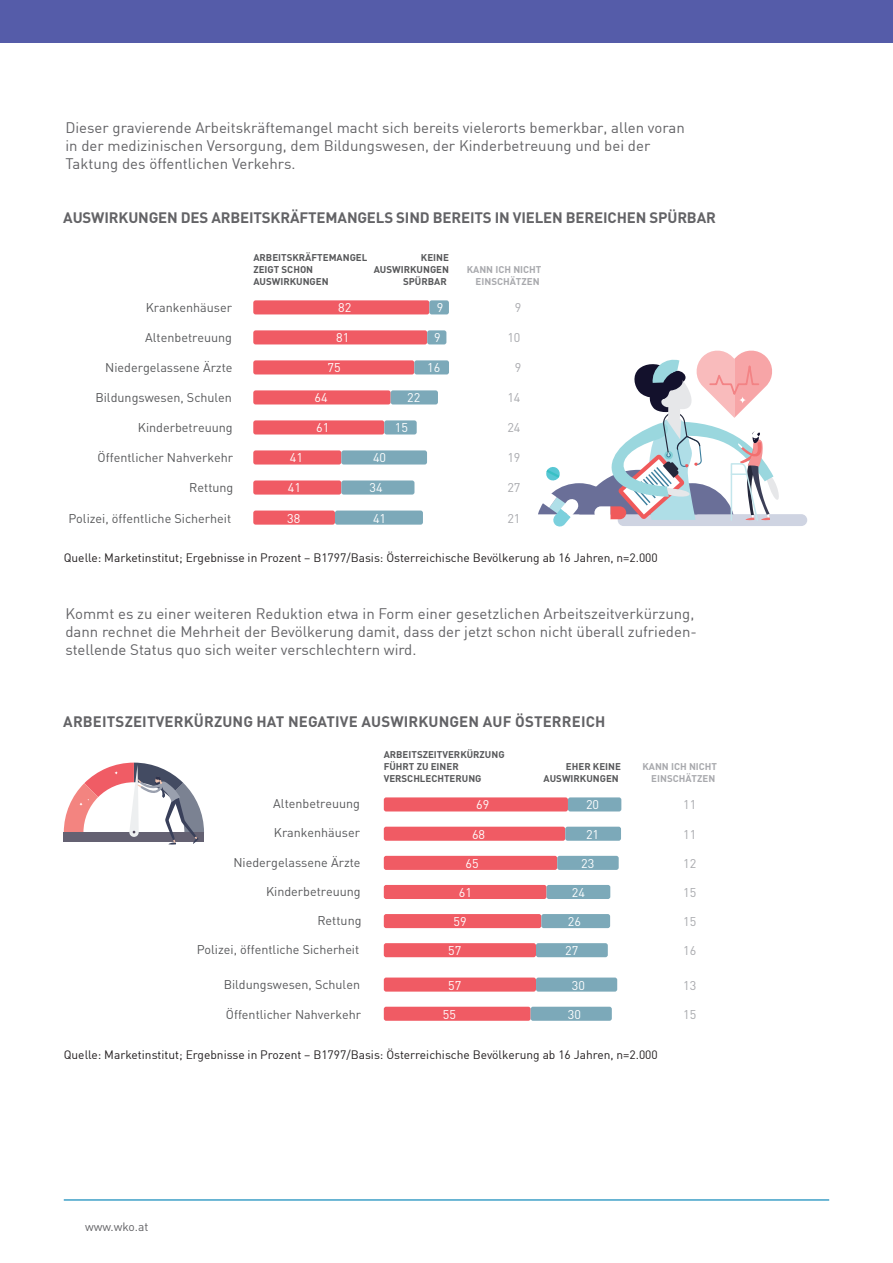
<style>
.page{position:relative;width:893px;height:1263px;background:#fff}
.page>*{position:absolute;margin:0;border:0;box-sizing:border-box;transform-origin:0 0}
.t1{font:15px/18px "DIN";color:#636366}
.t2{font:700 15px "DIN Pro";letter-spacing:-.01em;color:#636366}
.t3{font:700 15px "DIN Pro";letter-spacing:.01em;color:#636366}
.t4{font:12.6px "DIN Pro";color:#57585a}
.t5{font:12.6px "DIN Pro";color:#fff}
.t6{font:12.6px "DIN Pro";color:#a8a9ad}
.t7{font:12px "DIN";color:#231f20}
.t8{font:12px "DIN Pro";color:#636366}
.t9{font:700 9.75px/11.7px "DIN Pro";color:#57585a}
.t10{font:700 9.75px/11.7px "DIN Pro";color:#a8a9ad;text-align:right}
</style>
<div class="page">
<div style="left:0;top:0;width:893px;height:43px;background:#555ca9"></div>
<hr style="left:64px;top:1199px;width:765px;height:2px;background:#3ea0c7">
<svg style="left:64px;top:763px;width:140px;height:82px"></svg>
<div style="left:384px;top:797px;width:184px;height:14px;background:#f05b64;border-radius:2px"></div>
<div style="left:568px;top:797px;width:53px;height:14px;background:#7ca9b9;border-radius:2px"></div>
<div style="left:384px;top:827px;width:181px;height:14px;background:#f05b64;border-radius:2px"></div>
<div style="left:565px;top:827px;width:56px;height:14px;background:#7ca9b9;border-radius:2px"></div>
<div style="left:384px;top:856px;width:173px;height:14px;background:#f05b64;border-radius:2px"></div>
<div style="left:557px;top:856px;width:62px;height:14px;background:#7ca9b9;border-radius:2px"></div>
<div style="left:384px;top:885px;width:162px;height:14px;background:#f05b64;border-radius:2px"></div>
<div style="left:546px;top:885px;width:64px;height:14px;background:#7ca9b9;border-radius:2px"></div>
<div style="left:384px;top:914px;width:157px;height:14px;background:#f05b64;border-radius:2px"></div>
<div style="left:541px;top:914px;width:69px;height:14px;background:#7ca9b9;border-radius:2px"></div>
<div style="left:384px;top:977px;width:152px;height:14px;background:#f05b64;border-radius:2px"></div>
<div style="left:536px;top:977px;width:81px;height:14px;background:#7ca9b9;border-radius:2px"></div>
<div style="left:384px;top:1007px;width:147px;height:14px;background:#f05b64;border-radius:2px"></div>
<div style="left:531px;top:1007px;width:81px;height:14px;background:#7ca9b9;border-radius:2px"></div>
<div style="left:384px;top:943px;width:152px;height:14px;background:#f05b64;border-radius:2px"></div>
<div style="left:536px;top:943px;width:72px;height:14px;background:#7ca9b9;border-radius:2px"></div>
<svg style="left:538px;top:350px;width:270px;height:177px"></svg>
<div style="left:253px;top:300px;width:176px;height:14px;background:#f05b64;border-radius:2px"></div>
<div style="left:429px;top:300px;width:20px;height:14px;background:#7ca9b9;border-radius:2px"></div>
<div style="left:253px;top:330px;width:174px;height:14px;background:#f05b64;border-radius:2px"></div>
<div style="left:427px;top:330px;width:19px;height:14px;background:#7ca9b9;border-radius:2px"></div>
<div style="left:253px;top:360px;width:161px;height:14px;background:#f05b64;border-radius:2px"></div>
<div style="left:414px;top:360px;width:35px;height:14px;background:#7ca9b9;border-radius:2px"></div>
<div style="left:253px;top:390px;width:138px;height:14px;background:#f05b64;border-radius:2px"></div>
<div style="left:391px;top:390px;width:47px;height:14px;background:#7ca9b9;border-radius:2px"></div>
<div style="left:253px;top:420px;width:131px;height:14px;background:#f05b64;border-radius:2px"></div>
<div style="left:384px;top:420px;width:33px;height:14px;background:#7ca9b9;border-radius:2px"></div>
<div style="left:253px;top:450px;width:88px;height:14px;background:#f05b64;border-radius:2px"></div>
<div style="left:341px;top:450px;width:86px;height:14px;background:#7ca9b9;border-radius:2px"></div>
<div style="left:253px;top:480px;width:88px;height:15px;background:#f05b64;border-radius:2px"></div>
<div style="left:341px;top:480px;width:73px;height:15px;background:#7ca9b9;border-radius:2px"></div>
<div style="left:253px;top:510px;width:82px;height:15px;background:#f05b64;border-radius:2px"></div>
<div style="left:335px;top:510px;width:88px;height:15px;background:#7ca9b9;border-radius:2px"></div>
<p class="t1" style="left:65px;top:118px;width:621px">Dieser gravierende Arbeitskräftemangel macht sich bereits vielerorts bemerkbar, allen voran in der medizinischen Versorgung, dem Bildungswesen, der Kinderbetreuung und bei der<br>Taktung des öffentlichen Verkehrs.</p>
<p class="t2" style="left:63px;top:207px;width:654px">AUSWIRKUNGEN DES ARBEITSKRÄFTEMANGELS SIND BEREITS IN VIELEN BEREICHEN SPÜRBAR</p>
<p class="t9" style="left:253px;top:252px;width:116px">ARBEITSKRÄFTEMANGEL<br>ZEIGT SCHON<br>AUSWIRKUNGEN</p>
<p class="t9" style="left:374px;top:252px;width:77px;text-align:right">KEINE<br>AUSWIRKUNGEN<br>SPÜRBAR</p>
<p class="t4" style="left:146px;top:299px;width:88px">Krankenhäuser</p>
<p class="t5" style="left:338px;top:299px;width:15px">82</p>
<p class="t5" style="left:437px;top:299px;width:8px">9</p>
<p class="t6" style="left:515px;top:299px;width:8px">9</p>
<p class="t4" style="left:145px;top:329px;width:88px">Altenbetreuung</p>
<p class="t5" style="left:336px;top:329px;width:15px">81</p>
<p class="t5" style="left:434px;top:329px;width:8px">9</p>
<p class="t6" style="left:507px;top:329px;width:15px">10</p>
<p class="t4" style="left:105px;top:359px;width:129px">Niedergelassene Ärzte</p>
<p class="t5" style="left:328px;top:359px;width:15px">75</p>
<p class="t5" style="left:427px;top:359px;width:15px">16</p>
<p class="t6" style="left:515px;top:359px;width:8px">9</p>
<p class="t4" style="left:95px;top:389px;width:138px">Bildungswesen, Schulen</p>
<p class="t5" style="left:314px;top:389px;width:15px">64</p>
<p class="t5" style="left:407px;top:389px;width:15px">22</p>
<p class="t6" style="left:507px;top:389px;width:15px">14</p>
<p class="t4" style="left:138px;top:419px;width:96px">Kinderbetreuung</p>
<p class="t5" style="left:316px;top:419px;width:15px">61</p>
<p class="t5" style="left:395px;top:419px;width:15px">15</p>
<p class="t6" style="left:507px;top:419px;width:15px">24</p>
<p class="t4" style="left:98px;top:449px;width:137px">Öffentlicher Nahverkehr</p>
<p class="t5" style="left:290px;top:449px;width:15px">41</p>
<p class="t5" style="left:373px;top:449px;width:15px">40</p>
<p class="t6" style="left:507px;top:449px;width:15px">19</p>
<p class="t4" style="left:189px;top:479px;width:46px">Rettung</p>
<p class="t5" style="left:288px;top:479px;width:15px">41</p>
<p class="t5" style="left:370px;top:479px;width:15px">34</p>
<p class="t6" style="left:507px;top:479px;width:15px">27</p>
<p class="t4" style="left:68px;top:509px;width:164px">Polizei, öffentliche Sicherheit</p>
<p class="t5" style="left:287px;top:509px;width:15px">38</p>
<p class="t5" style="left:373px;top:509px;width:15px">41</p>
<p class="t6" style="left:507px;top:509px;width:15px">21</p>
<p class="t10" style="left:467px;top:264px;width:76px">KANN ICH NICHT<br>EINSCHÄTZEN</p>
<p class="t7" style="left:64px;top:550px;width:596px">Quelle: Marketinstitut; Ergebnisse in Prozent – B1797/Basis: Österreichische Bevölkerung ab 16 Jahren, n=2.000</p>
<p class="t1" style="left:65px;top:604px;width:633px">Kommt es zu einer weiteren Reduktion etwa in Form einer gesetzlichen Arbeitszeitverkürzung, dann rechnet die Mehrheit der Bevölkerung damit, dass der jetzt schon nicht überall zufrieden&shy;stellende Status quo sich weiter verschlechtern wird.</p>
<p class="t3" style="left:63px;top:711px;width:544px">ARBEITSZEITVERKÜRZUNG HAT NEGATIVE AUSWIRKUNGEN AUF ÖSTERREICH</p>
<p class="t9" style="left:384px;top:748px;width:122px">ARBEITSZEITVERKÜRZUNG<br>FÜHRT ZU EINER<br>VERSCHLECHTERUNG</p>
<p class="t9" style="left:544px;top:760px;width:79px;text-align:right">EHER KEINE<br>AUSWIRKUNGEN</p>
<p class="t10" style="left:642px;top:760px;width:76px">KANN ICH NICHT<br>EINSCHÄTZEN</p>
<p class="t4" style="left:273px;top:795px;width:88px">Altenbetreuung</p>
<p class="t5" style="left:476px;top:796px;width:15px">69</p>
<p class="t5" style="left:586px;top:796px;width:15px">20</p>
<p class="t6" style="left:683px;top:796px;width:15px">11</p>
<p class="t4" style="left:274px;top:824px;width:88px">Krankenhäuser</p>
<p class="t5" style="left:472px;top:825px;width:15px">68</p>
<p class="t5" style="left:586px;top:825px;width:15px">21</p>
<p class="t6" style="left:683px;top:825px;width:15px">11</p>
<p class="t4" style="left:233px;top:854px;width:129px">Niedergelassene Ärzte</p>
<p class="t5" style="left:465px;top:855px;width:15px">65</p>
<p class="t5" style="left:581px;top:855px;width:15px">23</p>
<p class="t6" style="left:683px;top:855px;width:15px">12</p>
<p class="t4" style="left:266px;top:883px;width:96px">Kinderbetreuung</p>
<p class="t5" style="left:459px;top:884px;width:15px">61</p>
<p class="t5" style="left:572px;top:884px;width:15px">24</p>
<p class="t6" style="left:683px;top:884px;width:15px">15</p>
<p class="t4" style="left:317px;top:912px;width:46px">Rettung</p>
<p class="t5" style="left:454px;top:913px;width:15px">59</p>
<p class="t5" style="left:568px;top:913px;width:15px">26</p>
<p class="t6" style="left:683px;top:913px;width:15px">15</p>
<p class="t4" style="left:197px;top:941px;width:164px">Polizei, öffentliche Sicherheit</p>
<p class="t5" style="left:448px;top:942px;width:15px">57</p>
<p class="t5" style="left:565px;top:942px;width:15px">27</p>
<p class="t6" style="left:683px;top:942px;width:15px">16</p>
<p class="t4" style="left:224px;top:976px;width:138px">Bildungswesen, Schulen</p>
<p class="t5" style="left:448px;top:976px;width:15px">57</p>
<p class="t5" style="left:572px;top:976px;width:15px">30</p>
<p class="t6" style="left:683px;top:976px;width:15px">13</p>
<p class="t4" style="left:226px;top:1005px;width:137px">Öffentlicher Nahverkehr</p>
<p class="t5" style="left:443px;top:1005px;width:15px">55</p>
<p class="t5" style="left:568px;top:1005px;width:15px">30</p>
<p class="t6" style="left:683px;top:1005px;width:15px">15</p>
<p class="t7" style="left:64px;top:1047px;width:596px">Quelle: Marketinstitut; Ergebnisse in Prozent – B1797/Basis: Österreichische Bevölkerung ab 16 Jahren, n=2.000</p>
<p class="t8" style="left:85px;top:1218px;width:65px">www.wko.at</p>
</div>
